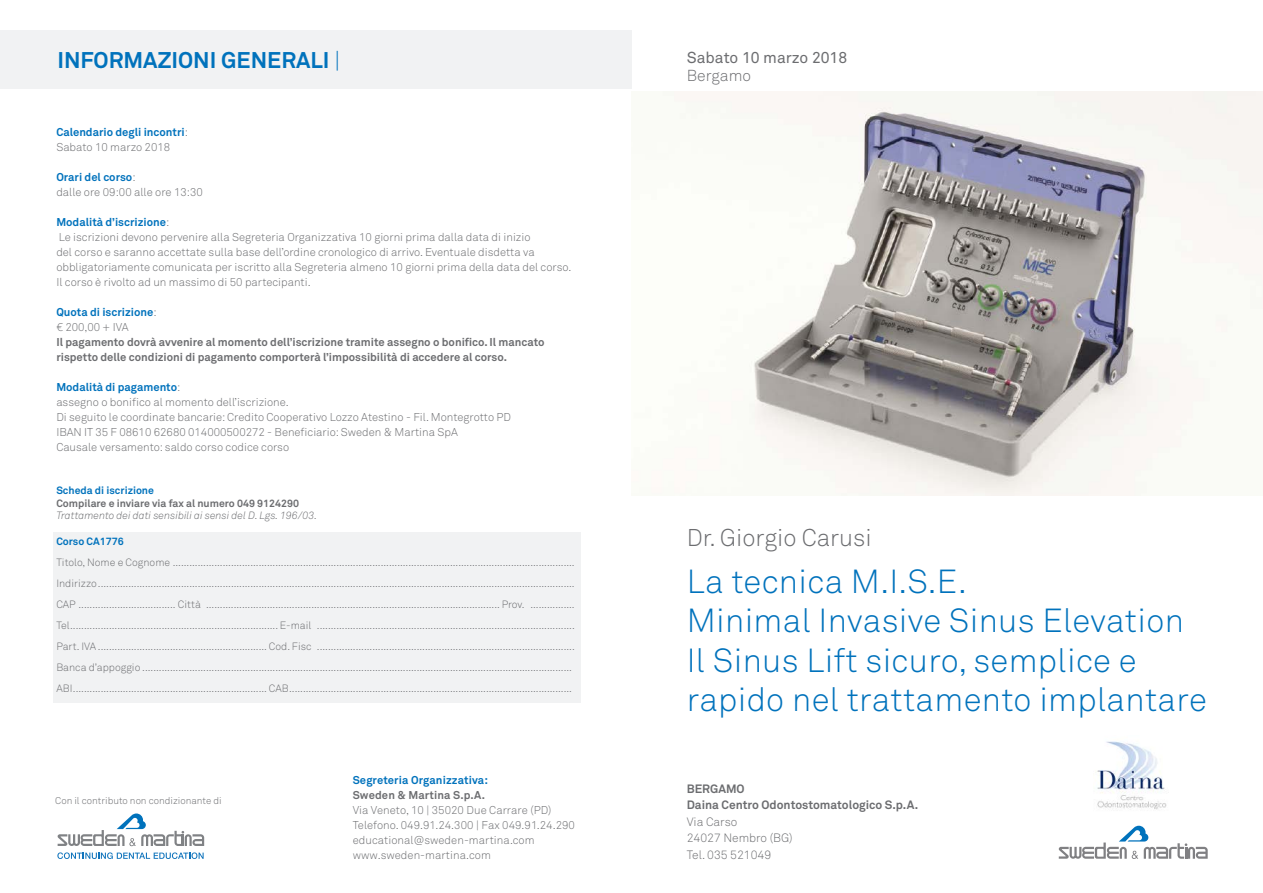
<style>
.page{position:relative;width:1263px;height:893px;background:#fff}
.page>*{position:absolute;margin:0;border:0;box-sizing:border-box;transform-origin:0 0}
.t1{font:300 33px/39.6px "Akkurat";letter-spacing:.01em;color:#0072bc}
.t2{font:300 24px "Akkurat";color:#6c6d70}
.t3{font:700 22.5px "Akkurat";color:#0072bc}
.t4{font:15.75px "Akkurat";color:#6c6d70}
.t5{font:300 15.75px "Akkurat";color:#6c6d70}
.t6{font:700 12px/16.5px "Akkurat";color:#6c6d70}
.t7{font:300 12px/16.5px "Akkurat";color:#6c6d70}
.t8{font:300 11.25px/15px "Akkurat";color:#6c6d70}
.t9{font:700 11.25px/15px "Akkurat";color:#6c6d70}
.t10{font:700 11.25px/15px "Akkurat";color:#0072bc}
.t11{font:300 10.5px/21px "Akkurat";color:#6c6d70}
.t12{font:italic 300 10.5px "Akkurat";color:#6c6d70}
.t13{font:700 10.5px "Akkurat";color:#6c6d70}
.t14{font:700 10.5px "Akkurat";color:#0072bc}
.t15{font:300 9.75px "Akkurat";color:#6c6d70}
.s1{font-weight:300}
.s2{font-weight:300;color:#6c6d70}
.s3{font-weight:700;color:#0072bc}
</style>
<div class="page">
<div style="left:0;top:30px;width:631px;height:58px;background:#f1f2f3"></div>
<div style="left:53px;top:532px;width:527px;height:170px;background:#f1f2f3"></div>
<img style="left:663px;top:91px;width:600px;height:404px">
<svg style="left:1059px;top:826px;width:149px;height:33px"></svg>
<img style="left:1097px;top:741px;width:70px;height:69px">
<svg style="left:58px;top:813px;width:146px;height:33px"></svg>
<svg style="left:57px;top:852px;width:147px;height:7px"></svg>
<h3 class="t3" style="left:57px;top:46px;width:284px">INFORMAZIONI GENERALI <span class="s1">|</span></h3>
<p class="t10" style="left:56px;top:125px;width:133px">Calendario degli incontri<span class="s2">:<br>Sabato 10 marzo 2018</span></p>
<p class="t8" style="left:56px;top:170px;width:148px"><span class="s3">Orari del corso</span>:<br>dalle ore 09:00 alle ore 13:30</p>
<p class="t8" style="left:56px;top:215px;width:516px"><span class="s3">Modalità d’iscrizione</span>:<br>Le iscrizioni devono pervenire alla Segreteria Organizzativa 10 giorni prima dalla data di inizio<br>del corso e saranno accettate sulla base dell’ordine cronologico di arrivo. Eventuale disdetta va obbligatoriamente comunicata per iscritto alla Segreteria almeno 10 giorni prima della data del corso.<br>Il corso è rivolto ad un massimo di 50 partecipanti.</p>
<p class="t10" style="left:56px;top:305px;width:102px">Quota di iscrizione<span class="s2">: € 200,00 + IVA</span></p>
<p class="t9" style="left:56px;top:335px;width:490px">Il pagamento dovrà avvenire al momento dell’iscrizione tramite assegno o bonifico. Il mancato rispetto delle condizioni di pagamento comporterà l’impossibilità di accedere al corso.</p>
<p class="t8" style="left:56px;top:380px;width:456px"><span class="s3">Modalità di pagamento</span>:<br>assegno o bonifico al momento dell’iscrizione.<br>Di seguito le coordinate bancarie: Credito Cooperativo Lozzo Atestino - Fil. Montegrotto PD IBAN IT 35 F 08610 62680 014000500272 - Beneficiario: Sweden &amp; Martina SpA<br>Causale versamento: saldo corso codice corso</p>
<p class="t14" style="left:56px;top:484px;width:99px">Scheda di iscrizione</p>
<p class="t13" style="left:56px;top:496px;width:244px">Compilare e inviare via fax al numero 049 9124290</p>
<p class="t12" style="left:56px;top:509px;width:262px">Trattamento dei dati sensibili ai sensi del D. Lgs. 196/03.</p>
<p class="t14" style="left:56px;top:534px;width:69px">Corso CA1776</p>
<p class="t11" style="left:56px;top:552px;width:520px">Titolo, Nome e Cognome .................................................................................................................................................<br>Indirizzo............................................................................................................................................................................<br>CAP ................................... Città .......................................................................................................... Prov. ................<br>Tel........................................................................... E-mail .............................................................................................<br>Part. IVA ............................................................. Cod. Fisc .............................................................................................<br>Banca d’appoggio ...........................................................................................................................................................<br>ABI...................................................................... CAB......................................................................................................</p>
<p class="t15" style="left:55px;top:794px;width:168px">Con il contributo non condizionante di</p>
<p class="t10" style="left:353px;top:773px;width:137px">Segreteria Organizzativa:</p>
<p class="t9" style="left:353px;top:788px;width:134px">Sweden &amp; Martina S.p.A.</p>
<p class="t8" style="left:353px;top:803px;width:224px">Via Veneto, 10 | 35020 Due Carrare (PD)<br>Telefono. 049.91.24.300 | Fax 049.91.24.290 educational@sweden-martina.com www.sweden-martina.com</p>
<h3 class="t4" style="left:687px;top:48px;width:162px">Sabato 10 marzo 2018</h3>
<h3 class="t5" style="left:687px;top:66px;width:66px">Bergamo</h3>
<h2 class="t2" style="left:687px;top:523px;width:186px">Dr. Giorgio Carusi</h2>
<h1 class="t1" style="left:687px;top:562px;width:521px">La tecnica M.I.S.E.<br>Minimal Invasive Sinus Elevation<br>Il Sinus Lift sicuro, semplice e rapido nel trattamento implantare</h1>
<p class="t6" style="left:687px;top:781px;width:233px">BERGAMO<br>Daina Centro Odontostomatologico S.p.A.</p>
<p class="t7" style="left:687px;top:814px;width:108px">Via Carso<br>24027 Nembro (BG)<br>Tel. 035 521049</p>
</div>
